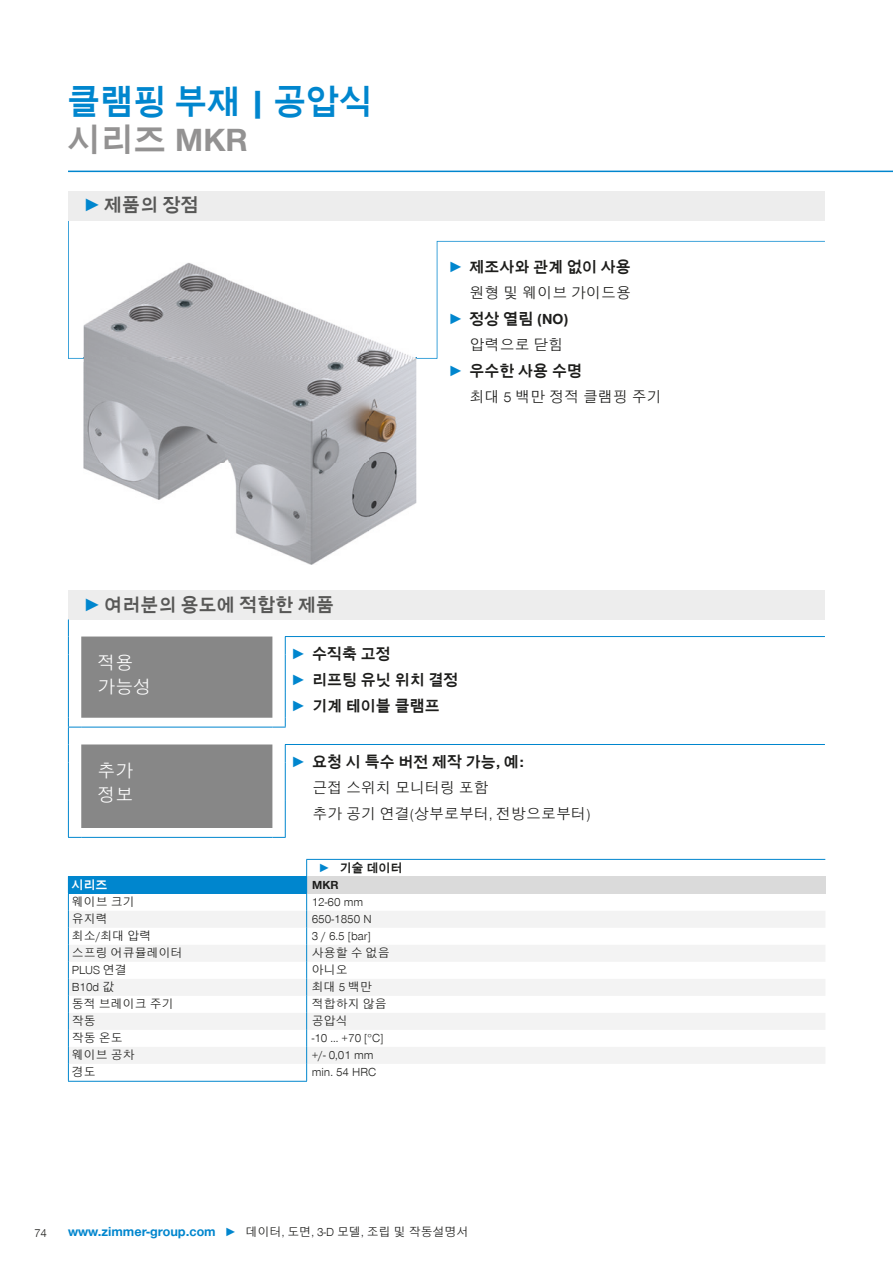
<style>
.page{position:relative;width:893px;height:1263px;background:#fff}
.page>*{position:absolute;margin:0;border:0;box-sizing:border-box;transform-origin:0 0}
.t1{font:700 33px "Zimmer Group Sans Global";color:#0086ce}
.t2{font:700 33px "Zimmer Group Sans Global";color:#939292}
.t3{font:700 18px "Zimmer Group Sans Global";color:#575756}
.t4{font:300 18px/24px "Zimmer Group Sans Global";color:#fff}
.t5{font:300 15px/25.8px "Zimmer Group Sans Global";color:#1d1d1b}
.t6{font:700 15px/25.8px "Zimmer Group Sans Global";color:#1d1d1b}
.t7{font:300 12px "Zimmer Group Sans Global";color:#1d1d1b}
.t8{font:700 12px "Zimmer Group Sans Global";color:#1d1d1b}
.t9{font:700 12px "Zimmer Group Sans Global";color:#fff}
.s1{font-family:"Zimmer Group Sans";color:#0086ce}
.s2{font-family:"Zimmer Group Sans";font-weight:700;color:#0086ce}
.s3{font-weight:700}
.s4{color:#0086ce}
.s5{font-weight:700;font-size:13.5px;color:#0086ce}
</style>
<div class="page">
<svg style="left:68px;top:221px;width:757px;height:138px"></svg>
<img style="left:83px;top:262px;width:333px;height:302px">
<img style="left:83px;top:358px;width:333px;height:1px">
<hr style="left:68px;top:171px;width:825px;height:1px;background:#0086ce">
<div style="left:68px;top:191px;width:757px;height:30px;background:#ededed"></div>
<div style="left:68px;top:590px;width:757px;height:29px;background:#ededed"></div>
<hr style="left:285px;top:636px;width:540px;height:1px;background:#0086ce">
<hr style="left:285px;top:744px;width:540px;height:1px;background:#0086ce">
<svg style="left:68px;top:619px;width:218px;height:219px"></svg>
<hr style="left:306px;top:859px;width:519px;height:1px;background:#0086ce">
<div style="left:68px;top:876px;width:239px;height:17px;background:#0086ce"></div>
<div style="left:307px;top:876px;width:518px;height:17px;background:#dadada"></div>
<svg style="left:69px;top:911px;width:756px;height:153px;fill:#f3f3f3"></svg>
<hr style="left:68px;top:1081px;width:239px;height:1px;background:#0086ce">
<hr style="left:68px;top:893px;width:239px;height:1px;background:#0086ce">
<svg style="left:68px;top:894px;width:1px;height:187px"></svg>
<svg style="left:306px;top:860px;width:1px;height:221px"></svg>
<h1 class="t1" style="left:68px;top:83px;width:307px">클램핑 부재 | 공압식</h1>
<h1 class="t2" style="left:68px;top:120px;width:182px">시리즈 MKR</h1>
<h2 class="t3" style="left:83px;top:194px;width:117px"><span class="s1">►</span> 제품의 장점</h2>
<p class="t6" style="left:449px;top:254px;width:184px"><span class="s1">►</span> 제조사와 관계 없이 사용</p>
<p class="t5" style="left:470px;top:280px;width:163px">원형 및 웨이브 가이드용</p>
<p class="t6" style="left:449px;top:306px;width:121px"><span class="s1">►</span> 정상 열림 (NO)</p>
<p class="t5" style="left:470px;top:332px;width:95px">압력으로 닫힘</p>
<p class="t6" style="left:449px;top:358px;width:135px"><span class="s1">►</span> 우수한 사용 수명</p>
<p class="t5" style="left:470px;top:384px;width:193px">최대 5 백만 정적 클램핑 주기</p>
<h2 class="t3" style="left:83px;top:594px;width:252px"><span class="s1">►</span> 여러분의 용도에 적합한 제품</h2>
<h2 class="t4" style="left:97px;top:651px;width:55px">적용 가능성</h2>
<p class="t6" style="left:291px;top:641px;width:169px"><span class="s1">►</span> 수직축 고정<br><span class="s1">►</span> 리프팅 유닛 위치 결정 <span class="s1">►</span> 기계 테이블 클램프</p>
<h2 class="t4" style="left:97px;top:759px;width:37px">추가 정보</h2>
<p class="t5" style="left:313px;top:749px;width:279px;text-indent:-21px"><span class="s2">►</span> <span class="s3">요청 시 특수 버전 제작 가능, 예:<br></span>근접 스위치 모니터링 포함<br>추가 공기 연결(상부로부터, 전방으로부터)</p>
<p class="t8" style="left:319px;top:861px;width:86px"><span class="s4">►</span> 기술 데이터</p>
<p class="t9" style="left:72px;top:878px;width:37px">시리즈</p>
<p class="t8" style="left:312px;top:878px;width:28px">MKR</p>
<p class="t7" style="left:72px;top:895px;width:64px">웨이브 크기</p>
<p class="t7" style="left:312px;top:895px;width:53px">12-60 mm</p>
<p class="t7" style="left:72px;top:912px;width:37px">유지력</p>
<p class="t7" style="left:312px;top:912px;width:61px">650-1850 N</p>
<p class="t7" style="left:72px;top:929px;width:81px">최소/최대 압력</p>
<p class="t7" style="left:312px;top:929px;width:61px">3 / 6.5 [bar]</p>
<p class="t7" style="left:72px;top:946px;width:112px">스프링 어큐뮬레이터</p>
<p class="t7" style="left:312px;top:946px;width:79px">사용할 수 없음</p>
<p class="t7" style="left:72px;top:963px;width:57px">PLUS 연결</p>
<p class="t7" style="left:312px;top:963px;width:37px">아니오</p>
<p class="t7" style="left:72px;top:980px;width:44px">B10d 값</p>
<p class="t7" style="left:312px;top:980px;width:62px">최대 5 백만</p>
<p class="t7" style="left:72px;top:997px;width:103px">동적 브레이크 주기</p>
<p class="t7" style="left:312px;top:997px;width:76px">적합하지 않음</p>
<p class="t7" style="left:72px;top:1014px;width:25px">작동</p>
<p class="t7" style="left:312px;top:1014px;width:37px">공압식</p>
<p class="t7" style="left:72px;top:1031px;width:52px">작동 온도</p>
<p class="t7" style="left:312px;top:1031px;width:73px">-10 ... +70 [°C]</p>
<p class="t7" style="left:72px;top:1048px;width:64px">웨이브 공차</p>
<p class="t7" style="left:312px;top:1048px;width:63px">+/- 0,01 mm</p>
<p class="t7" style="left:72px;top:1065px;width:25px">경도</p>
<p class="t7" style="left:312px;top:1065px;width:66px">min. 54 HRC</p>
<p class="t7" style="left:34px;top:1226px;width:15px">74</p>
<p class="t7" style="left:68px;top:1225px;width:402px"><span class="s5">www.zimmer-group.com</span> <span class="s4">►</span> 데이터, 도면, 3-D 모델, 조립 및 작동설명서</p>
</div>
